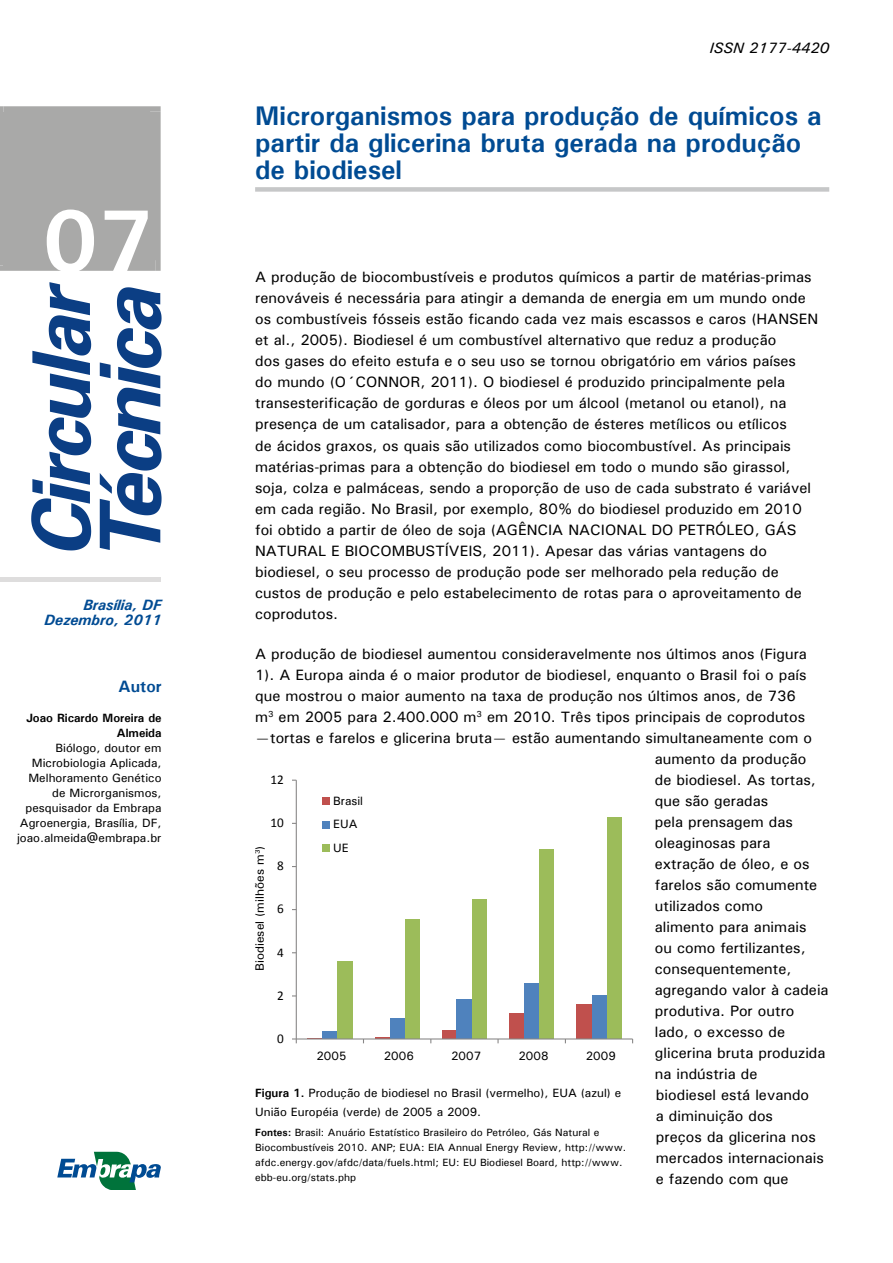
<style>
.page{position:relative;width:893px;height:1263px;background:#fff}
.page>*{position:absolute;margin:0;border:0;box-sizing:border-box;transform-origin:0 0}
.t1{font:700 88.5px "Univers";color:#fff}
.t2{font:700 27px/27px "Univers";color:#004b93}
.t3{font:700 16.5px "Univers";color:#004b93}
.t4{font:15px/21px "Univers";color:#000}
.t5{font:italic 700 15px/15px "Univers";color:#004b93;text-align:right}
.t6{font:italic 500 15px "Univers";color:#000}
.t7{font:13.35px "Calibri";color:#000}
.t8{font:12.15px/23.4px "Univers";color:#000}
.t9{font:12px/15px "Univers";color:#000;text-align:right}
.t10{font:700 12px/15px "Univers";color:#000;text-align:right}
.t11{font:10.5px/15px "Univers";color:#000}
.s1{font-weight:700}
</style>
<div class="page">
<div style="left:0;top:106px;width:161px;height:165px;background:#a9a9a8"></div>
<svg style="left:31px;top:282px;width:60px;height:268px"></svg>
<svg style="left:100px;top:287px;width:62px;height:263px"></svg>
<div style="left:0;top:577px;width:160px;height:5px;background:#dedddd"></div>
<svg style="left:57px;top:1152px;width:104px;height:37px"></svg>
<div style="left:255px;top:187px;width:574px;height:5px;background:#c6c7c8"></div>
<svg style="left:307px;top:1039px;width:15px;height:1px"></svg>
<svg style="left:375px;top:1037px;width:15px;height:1px"></svg>
<div style="left:442px;top:1030px;width:15px;height:9px;background:#c0504d"></div>
<div style="left:509px;top:1014px;width:15px;height:25px;background:#c0504d"></div>
<div style="left:576px;top:1004px;width:16px;height:35px;background:#c0504d"></div>
<div style="left:322px;top:1031px;width:15px;height:8px;background:#4f82bd"></div>
<div style="left:390px;top:1019px;width:15px;height:20px;background:#4f82bd"></div>
<div style="left:457px;top:999px;width:15px;height:40px;background:#4f82bd"></div>
<div style="left:524px;top:984px;width:15px;height:55px;background:#4f82bd"></div>
<div style="left:592px;top:996px;width:15px;height:43px;background:#4f82bd"></div>
<div style="left:337px;top:961px;width:15px;height:78px;background:#9cbc5a"></div>
<div style="left:405px;top:919px;width:15px;height:120px;background:#9cbc5a"></div>
<div style="left:472px;top:899px;width:15px;height:140px;background:#9cbc5a"></div>
<div style="left:539px;top:849px;width:15px;height:190px;background:#9cbc5a"></div>
<div style="left:607px;top:818px;width:14px;height:221px;background:#9cbc5a"></div>
<hr style="left:296px;top:780px;width:1px;height:259px;background:#888787">
<hr style="left:296px;top:1038px;width:337px;height:1px;background:#888787">
<svg style="left:292px;top:1038px;width:5px;height:5px"></svg>
<div style="left:323px;top:797px;width:7px;height:8px;background:#c0504d"></div>
<div style="left:323px;top:821px;width:7px;height:7px;background:#4f82bd"></div>
<div style="left:323px;top:844px;width:7px;height:8px;background:#9cbc5a"></div>
<h1 class="t1" style="left:43px;top:185px;width:112px">07</h1>
<p class="t5" style="left:45px;top:597px;width:119px">Brasília, DF<br>Dezembro, 2011</p>
<p class="t3" style="left:119px;top:676px;width:44px">Autor</p>
<p class="t10" style="left:26px;top:710px;width:137px">Joao Ricardo Moreira de<br>Almeida</p>
<p class="t9" style="left:17px;top:740px;width:146px">Biólogo, doutor em<br>Microbiologia Aplicada,<br>Melhoramento Genético de Microrganismos, pesquisador da Embrapa<br>Agroenergia, Brasília, DF, joao.almeida@embrapa.br</p>
<p class="t6" style="left:710px;top:38px;width:121px">ISSN 2177-4420</p>
<h2 class="t2" style="left:255px;top:102px;width:568px">Microrganismos para produção de químicos a partir da glicerina bruta gerada na produção de biodiesel</h2>
<p class="t4" style="left:255px;top:267px;width:565px">A produção de biocombustíveis e produtos químicos a partir de matérias-primas renováveis é necessária para atingir a demanda de energia em um mundo onde os combustíveis fósseis estão ficando cada vez mais escassos e caros (HANSEN et al., 2005). Biodiesel é um combustível alternativo que reduz a produção<br>dos gases do efeito estufa e o seu uso se tornou obrigatório em vários países<br>do mundo (O´CONNOR, 2011). O biodiesel é produzido principalmente pela transesterificação de gorduras e óleos por um álcool (metanol ou etanol), na presença de um catalisador, para a obtenção de ésteres metílicos ou etílicos<br>de ácidos graxos, os quais são utilizados como biocombustível. As principais matérias-primas para a obtenção do biodiesel em todo o mundo são girassol, soja, colza e palmáceas, sendo a proporção de uso de cada substrato é variável em cada região. No Brasil, por exemplo, 80% do biodiesel produzido em 2010 foi obtido a partir de óleo de soja (AGÊNCIA NACIONAL DO PETRÓLEO, GÁS NATURAL E BIOCOMBUSTÍVEIS, 2011). Apesar das várias vantagens do biodiesel, o seu processo de produção pode ser melhorado pela redução de custos de produção e pelo estabelecimento de rotas para o aproveitamento de coprodutos.</p>
<p class="t4" style="left:255px;top:643px;width:553px">A produção de biodiesel aumentou consideravelmente nos últimos anos (Figura</p>
<p class="t4" style="left:255px;top:664px;width:553px">1). A Europa ainda é o maior produtor de biodiesel, enquanto o Brasil foi o país</p>
<p class="t4" style="left:255px;top:685px;width:542px">que mostrou o maior aumento na taxa de produção nos últimos anos, de 736</p>
<p class="t4" style="left:255px;top:706px;width:552px">m<sup>3</sup> em 2005 para 2.400.000 m<sup>3</sup> em 2010. Três tipos principais de coprodutos</p>
<p class="t4" style="left:255px;top:727px;width:558px">—tortas e farelos e glicerina bruta— estão aumentando simultaneamente com o</p>
<p class="t4" style="left:655px;top:748px;width:153px">aumento da produção</p>
<p class="t4" style="left:655px;top:769px;width:163px">de biodiesel. As tortas,</p>
<p class="t4" style="left:655px;top:790px;width:115px">que são geradas</p>
<p class="t4" style="left:655px;top:811px;width:140px">pela prensagem das</p>
<p class="t4" style="left:655px;top:832px;width:117px">oleaginosas para</p>
<p class="t4" style="left:655px;top:853px;width:156px">extração de óleo, e os</p>
<p class="t4" style="left:655px;top:874px;width:164px">farelos são comumente</p>
<p class="t4" style="left:655px;top:895px;width:110px">utilizados como</p>
<p class="t4" style="left:655px;top:916px;width:153px">alimento para animais</p>
<p class="t4" style="left:655px;top:937px;width:152px">ou como fertilizantes,</p>
<p class="t4" style="left:655px;top:958px;width:138px">consequentemente,</p>
<p class="t4" style="left:655px;top:979px;width:175px">agregando valor à cadeia</p>
<p class="t4" style="left:655px;top:1000px;width:141px">produtiva. Por outro</p>
<p class="t4" style="left:655px;top:1021px;width:132px">lado, o excesso de</p>
<p class="t4" style="left:655px;top:1042px;width:172px">glicerina bruta produzida</p>
<p class="t4" style="left:655px;top:1063px;width:104px">na indústria de</p>
<p class="t4" style="left:656px;top:1084px;width:155px">biodiesel está levando</p>
<p class="t4" style="left:656px;top:1105px;width:119px">a diminuição dos</p>
<p class="t4" style="left:656px;top:1126px;width:161px">preços da glicerina nos</p>
<p class="t4" style="left:656px;top:1147px;width:170px">mercados internacionais</p>
<p class="t4" style="left:656px;top:1168px;width:134px">e fazendo com que</p>
<p class="t7" style="left:271px;top:771px;width:15px">12</p>
<p class="t8" style="left:333px;top:789px;width:31px">Brasil<br>EUA<br>UE</p>
<p class="t7" style="left:271px;top:814px;width:15px">10</p>
<p class="t8" style="left:248px;top:971px;width:127px;rotate:-90deg">Biodiesel (milhões m<sup>3</sup>)</p>
<p class="t7" style="left:277px;top:857px;width:8px">8</p>
<p class="t7" style="left:277px;top:900px;width:8px">6</p>
<p class="t7" style="left:277px;top:944px;width:8px">4</p>
<p class="t7" style="left:277px;top:987px;width:8px">2</p>
<p class="t7" style="left:277px;top:1030px;width:8px">0</p>
<p class="t8" style="left:316px;top:1044px;width:32px">2005</p>
<p class="t8" style="left:384px;top:1044px;width:32px">2006</p>
<p class="t8" style="left:451px;top:1044px;width:32px">2007</p>
<p class="t8" style="left:518px;top:1044px;width:32px">2008</p>
<p class="t8" style="left:586px;top:1044px;width:32px">2009</p>
<p class="t9" style="left:255px;top:1083px;width:368px;line-height:19.5px;text-align:left"><span class="s1">Figura 1.</span> Produção de biodiesel no Brasil (vermelho), EUA (azul) e<br>União Européia (verde) de 2005 a 2009.</p>
<p class="t11" style="left:255px;top:1124px;width:373px"><span class="s1">Fontes:</span> Brasil: Anuário Estatístico Brasileiro do Petróleo, Gás Natural e Biocombustíveis 2010. ANP; EUA: EIA Annual Energy Review, http://www. afdc.energy.gov/afdc/data/fuels.html; EU: EU Biodiesel Board, http://www. ebb-eu.org/stats.php</p>
</div>
